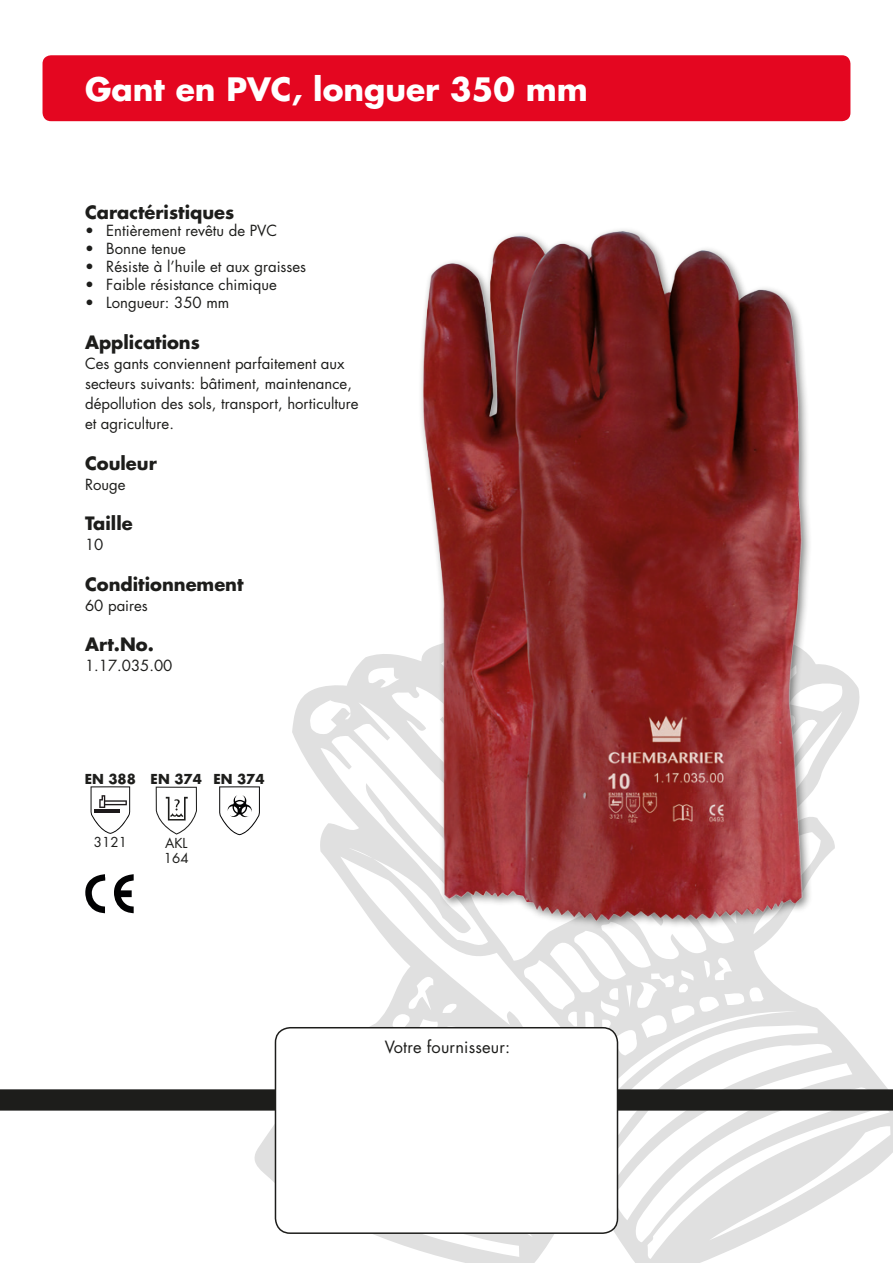
<style>
.page{position:relative;width:893px;height:1263px;background:#fff}
.page>*{position:absolute;margin:0;border:0;box-sizing:border-box;transform-origin:0 0}
.t1{font:700 31.35px "Futura";color:#fff}
.t2{font:700 18px "Futura";color:#1d1d1b}
.t3{font:16.5px "Futura";letter-spacing:.01em;color:#1d1d1b}
.t4{font:15px/20.1px "Futura";color:#1d1d1b}
.t5{font:700 13.35px "Futura";color:#1d1d1b}
.t6{font:13.35px/15px "Futura";color:#1d1d1b}
</style>
<div class="page">
<svg style="left:245px;top:654px;width:648px;height:609px"></svg>
<svg style="left:85px;top:874px;width:20px;height:39px"></svg>
<svg style="left:114px;top:874px;width:20px;height:39px"></svg>
<div style="left:0;top:1089px;width:893px;height:21px;background:#1d1d1b"></div>
<div style="left:275px;top:1028px;width:342px;height:205px;background:#fff;border-radius:15px"></div>
<div style="left:275px;top:1027px;width:343px;height:207px;border:2px solid #1d1d1b;border-radius:15px"></div>
<div style="left:43px;top:55px;width:807px;height:66px;background:#e40620;border-radius:9px"></div>
<svg style="left:91px;top:786px;width:39px;height:48px"></svg>
<div style="left:418px;top:227px;width:394px;height:703px;background:#1d1d1b;opacity:.55"></div>
<img style="left:408px;top:232px;width:409px;height:688px">
<svg style="left:156px;top:787px;width:41px;height:47px"></svg>
<svg style="left:219px;top:786px;width:41px;height:49px"></svg>
<h1 class="t1" style="left:85px;top:67px;width:504px">Gant en PVC, longuer 350 mm</h1>
<p class="t2" style="left:85px;top:199px;width:151px">Caractéristiques</p>
<p class="t4" style="left:85px;top:221px;width:194px">• Entièrement revêtu de PVC</p>
<p class="t4" style="left:85px;top:239px;width:102px">• Bonne tenue</p>
<p class="t4" style="left:85px;top:257px;width:223px">• Résiste à l’huile et aux graisses</p>
<p class="t4" style="left:85px;top:274px;width:193px">• Faible résistance chimique</p>
<p class="t4" style="left:85px;top:292px;width:146px">• Longueur: 350 mm</p>
<p class="t2" style="left:85px;top:329px;width:116px">Applications</p>
<p class="t4" style="left:85px;top:353px;width:275px">Ces gants conviennent parfaitement aux secteurs suivants: bâtiment, maintenance, dépollution des sols, transport, horticulture et agriculture.</p>
<p class="t2" style="left:85px;top:450px;width:73px">Couleur</p>
<p class="t4" style="left:85px;top:474px;width:42px">Rouge</p>
<p class="t2" style="left:85px;top:511px;width:49px">Taille</p>
<p class="t4" style="left:85px;top:534px;width:20px">10</p>
<p class="t2" style="left:85px;top:571px;width:160px">Conditionnement</p>
<p class="t4" style="left:85px;top:595px;width:64px">60 paires</p>
<p class="t2" style="left:85px;top:632px;width:70px">Art.No.</p>
<p class="t4" style="left:85px;top:656px;width:89px">1.17.035.00</p>
<p class="t5" style="left:85px;top:769px;width:53px">EN 388</p>
<p class="t5" style="left:151px;top:769px;width:53px">EN 374</p>
<p class="t5" style="left:213px;top:769px;width:53px">EN 374</p>
<p class="t6" style="left:94px;top:834px;width:35px">3121</p>
<p class="t6" style="left:164px;top:835px;width:26px">AKL<br>164</p>
<p class="t3" style="left:385px;top:1035px;width:127px">Votre fournisseur:</p>
</div>
